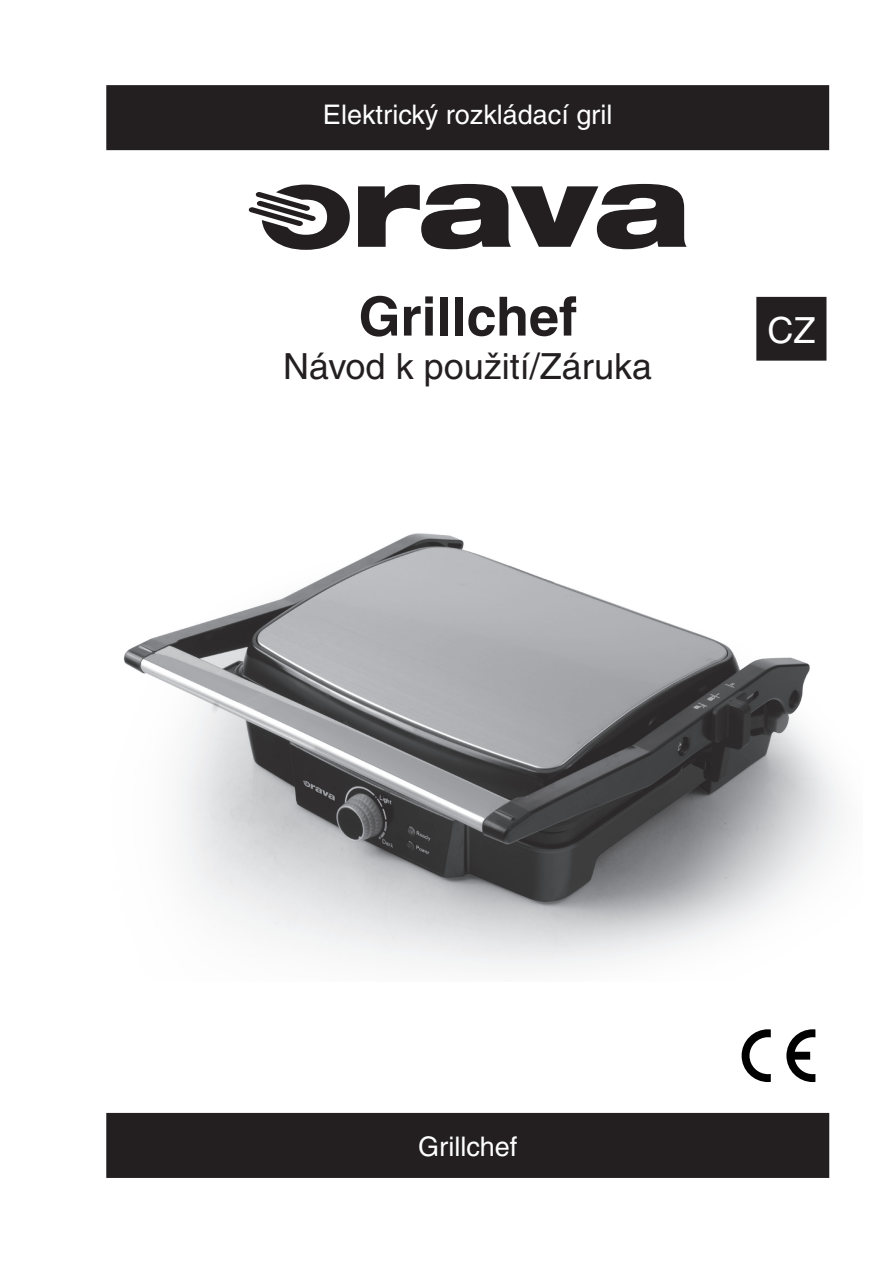
<style>
.page{position:relative;width:893px;height:1263px;background:#fff}
.page>*{position:absolute;margin:0;border:0;box-sizing:border-box;transform-origin:0 0}
.t1{font:700 54px "Helvetica CE";color:#231f20}
.t2{font:36px "Helvetica CE";color:#231f20}
.t3{font:36px "Helvetica CE";color:#fff}
.t4{font:27px "Helvetica CE";color:#fff}
</style>
<div class="page">
<div style="left:107px;top:86px;width:721px;height:63px;background:#231f20"></div>
<div style="left:106px;top:85px;width:723px;height:65px;border:2px solid #231f20"></div>
<div style="left:107px;top:1114px;width:721px;height:63px;background:#231f20"></div>
<div style="left:106px;top:1113px;width:723px;height:65px;border:2px solid #231f20"></div>
<div style="left:757px;top:298px;width:69px;height:62px;background:#231f20"></div>
<div style="left:756px;top:297px;width:70px;height:64px;border:2px solid #231f20"></div>
<svg style="left:786px;top:1029px;width:29px;height:53px"></svg>
<svg style="left:742px;top:1029px;width:29px;height:53px"></svg>
<svg style="left:358px;top:184px;width:329px;height:65px"></svg>
<svg style="left:249px;top:185px;width:101px;height:65px"></svg>
<img style="left:124px;top:533px;width:717px;height:436px">
<p class="t4" style="left:323px;top:99px;width:291px">Elektrický rozkládací gril</p>
<h1 class="t1" style="left:358px;top:284px;width:220px">Grillchef</h1>
<h2 class="t2" style="left:283px;top:345px;width:371px">Návod k použití/Záruka</h2>
<h2 class="t3" style="left:767px;top:309px;width:49px">CZ</h2>
<p class="t4" style="left:418px;top:1131px;width:101px">Grillchef</p>
</div>
